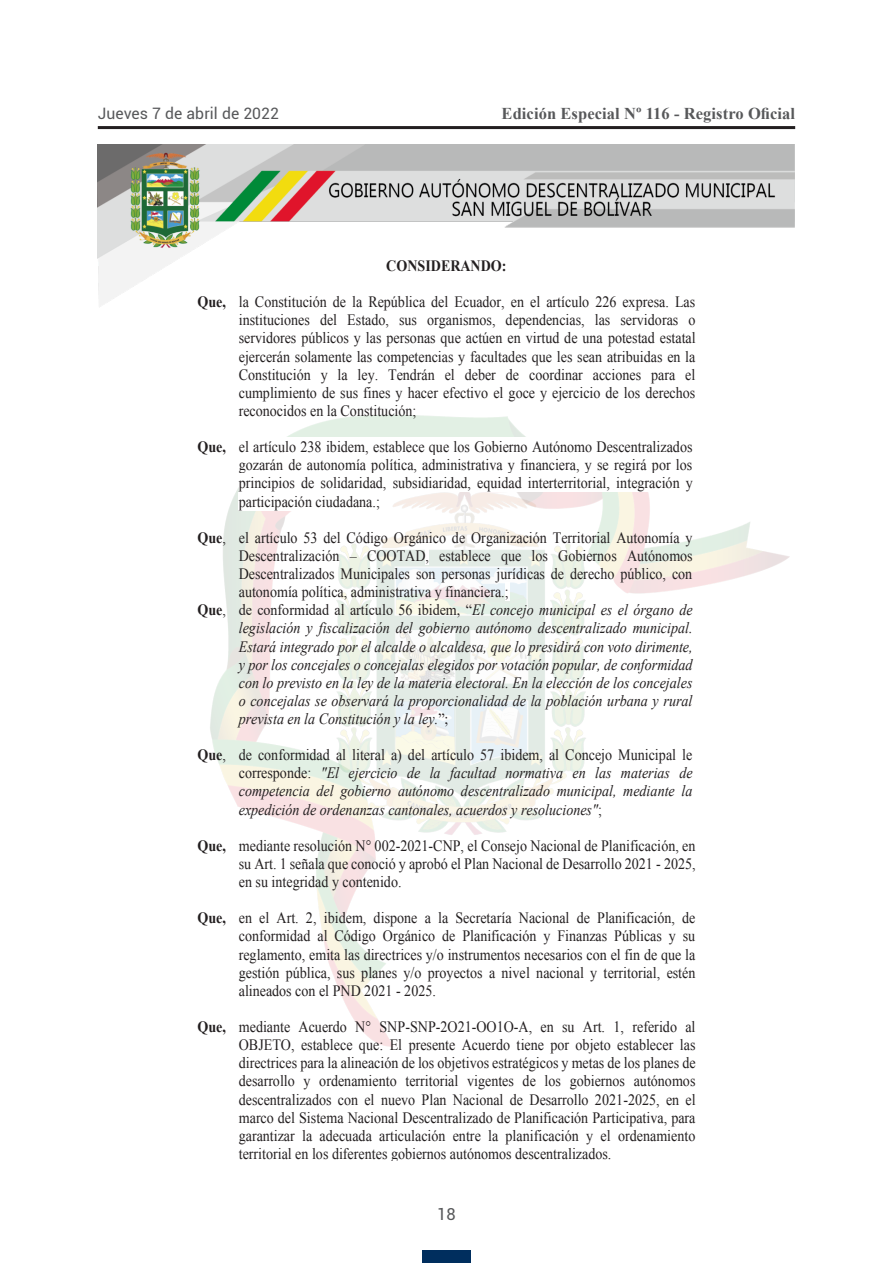
<style>
.page{position:relative;width:893px;height:1263px;background:#fff}
.page>*{position:absolute;margin:0;border:0;box-sizing:border-box;transform-origin:0 0}
.t1{font:700 16.5px "Times New Roman";letter-spacing:.005em;color:#57585a}
.t2{font:16.5px "Roboto";color:#57585a}
.t3{font:15.75px/18.1px "Times New Roman";color:#231f20;text-align:justify;scale:.89 1}
.t4{font:italic 15.75px/18.1px "Times New Roman";color:#231f20;text-align:justify;scale:.89 1}
.t5{font:15.75px "Roboto";letter-spacing:.005em;color:#57585a}
.t6{font:700 15.75px "Times New Roman";color:#231f20;scale:.89 1}
.s1{font-weight:700}
.s2{font-style:italic}
.s3{font-style:normal}
.s4{font-weight:700;font-style:normal}
</style>
<div class="page">
<hr style="left:98px;top:126px;width:697px;height:3px;background:#231f20">
<div style="left:422px;top:1250px;width:49px;height:13px;background:#002e5e"></div>
<img style="left:98px;top:145px;width:696px;height:902px">
<div style="left:197px;top:438px;width:496px;height:18px;background:#fff"></div>
<div style="left:239px;top:456px;width:454px;height:18px;background:#fff"></div>
<div style="left:239px;top:474px;width:454px;height:18px;background:#fff"></div>
<div style="left:239px;top:492px;width:141px;height:18px;background:#fff"></div>
<hr style="left:426px;top:546px;width:3px;height:18px;background:#fff">
<hr style="left:505px;top:583px;width:4px;height:18px;background:#fff">
<p class="t5" style="left:98px;top:102px;width:183px">Jueves 7 de abril de 2022</p>
<p class="t1" style="left:502px;top:102px;width:295px">Edición Especial Nº 116 - Registro Oficial</p>
<p class="t6" style="left:386px;top:255px;width:137px">CONSIDERANDO:</p>
<p class="t3" style="left:239px;top:293px;width:515px;text-indent:-41px"><span class="s1">Que,</span> la Constitución de la República del Ecuador, en el artículo 226 expresa. Las instituciones del Estado, sus organismos, dependencias, las servidoras o servidores públicos y las personas que actúen en virtud de una potestad estatal ejercerán solamente las competencias y facultades que les sean atribuidas en la Constitución y la ley. Tendrán el deber de coordinar acciones para el cumplimiento de sus fines y hacer efectivo el goce y ejercicio de los derechos reconocidos en la Constitución;</p>
<p class="t3" style="left:239px;top:438px;width:512px;text-indent:-41px"><span class="s1">Que,</span> el artículo 238 ibidem, establece que los Gobierno Autónomo Descentralizados gozarán de autonomía política, administrativa y financiera, y se regirá por los principios de solidaridad, subsidiaridad, equidad interterritorial, integración y participación ciudadana.;</p>
<p class="t3" style="left:197px;top:528px;width:558px"><span class="s1">Que</span>, el artículo 53 del Código Orgánico de Organización Territorial Autonomía y</p>
<p class="t3" style="left:239px;top:546px;width:512px">Descentralización – COOTAD, establece que los Gobiernos Autónomos</p>
<p class="t3" style="left:239px;top:564px;width:511px">Descentralizados Municipales son personas jurídicas de derecho público, con</p>
<p class="t3" style="left:239px;top:583px;width:305px">autonomía política, administrativa y financiera.;</p>
<p class="t3" style="left:197px;top:601px;width:558px"><span class="s1">Que</span>, de conformidad al artículo 56 ibidem, “<span class="s2">El concejo municipal es el órgano de</span></p>
<p class="t4" style="left:239px;top:619px;width:511px">legislación y fiscalización del gobierno autónomo descentralizado municipal.</p>
<p class="t4" style="left:239px;top:637px;width:511px">Estará integrado por el alcalde o alcaldesa, que lo presidirá con voto dirimente,</p>
<p class="t4" style="left:239px;top:655px;width:511px">y por los concejales o concejalas elegidos por votación popular, de conformidad</p>
<p class="t4" style="left:239px;top:673px;width:511px">con lo previsto en la ley de la materia electoral. En la elección de los concejales</p>
<p class="t4" style="left:239px;top:691px;width:511px">o concejalas se observará la proporcionalidad de la población urbana y rural</p>
<p class="t4" style="left:239px;top:709px;width:237px">prevista en la Constitución y la ley.<span class="s3">”;</span></p>
<p class="t4" style="left:239px;top:745px;width:511px;text-indent:-41px"><span class="s4">Que</span><span class="s3">, de conformidad al literal a) del artículo 57 ibidem, al Concejo Municipal le corresponde:</span> "El ejercicio de la facultad normativa en las materias de competencia del gobierno autónomo descentralizado municipal, mediante la expedición de ordenanzas cantonales, acuerdos y resoluciones"<span class="s3">;</span></p>
<p class="t3" style="left:239px;top:836px;width:515px;text-indent:-41px"><span class="s1">Que,</span> mediante resolución N° 002-2021-CNP, el Consejo Nacional de Planificación, en su Art. 1 señala que conoció y aprobó el Plan Nacional de Desarrollo 2021 - 2025, en su integridad y contenido.</p>
<p class="t3" style="left:239px;top:909px;width:515px;text-indent:-41px"><span class="s1">Que,</span> en el Art. 2, ibidem, dispone a la Secretaría Nacional de Planificación, de conformidad al Código Orgánico de Planificación y Finanzas Públicas y su reglamento, emita las directrices y/o instrumentos necesarios con el fin de que la gestión pública, sus planes y/o proyectos a nivel nacional y territorial, estén alineados con el PND 2021 - 2025.</p>
<p class="t3" style="left:239px;top:1017px;width:515px;text-indent:-41px"><span class="s1">Que,</span> mediante Acuerdo N° SNP-SNP-2O21-OO1O-A, en su Art. 1, referido al OBJETO, establece que: El presente Acuerdo tiene por objeto establecer las directrices para la alineación de los objetivos estratégicos y metas de los planes de desarrollo y ordenamiento territorial vigentes de los gobiernos autónomos descentralizados con el nuevo Plan Nacional de Desarrollo 2021-2025, en el marco del Sistema Nacional Descentralizado de Planificación Participativa, para garantizar la adecuada articulación entre la planificación y el ordenamiento territorial en los diferentes gobiernos autónomos descentralizados.</p>
<p class="t2" style="left:437px;top:1203px;width:20px">18</p>
</div>
